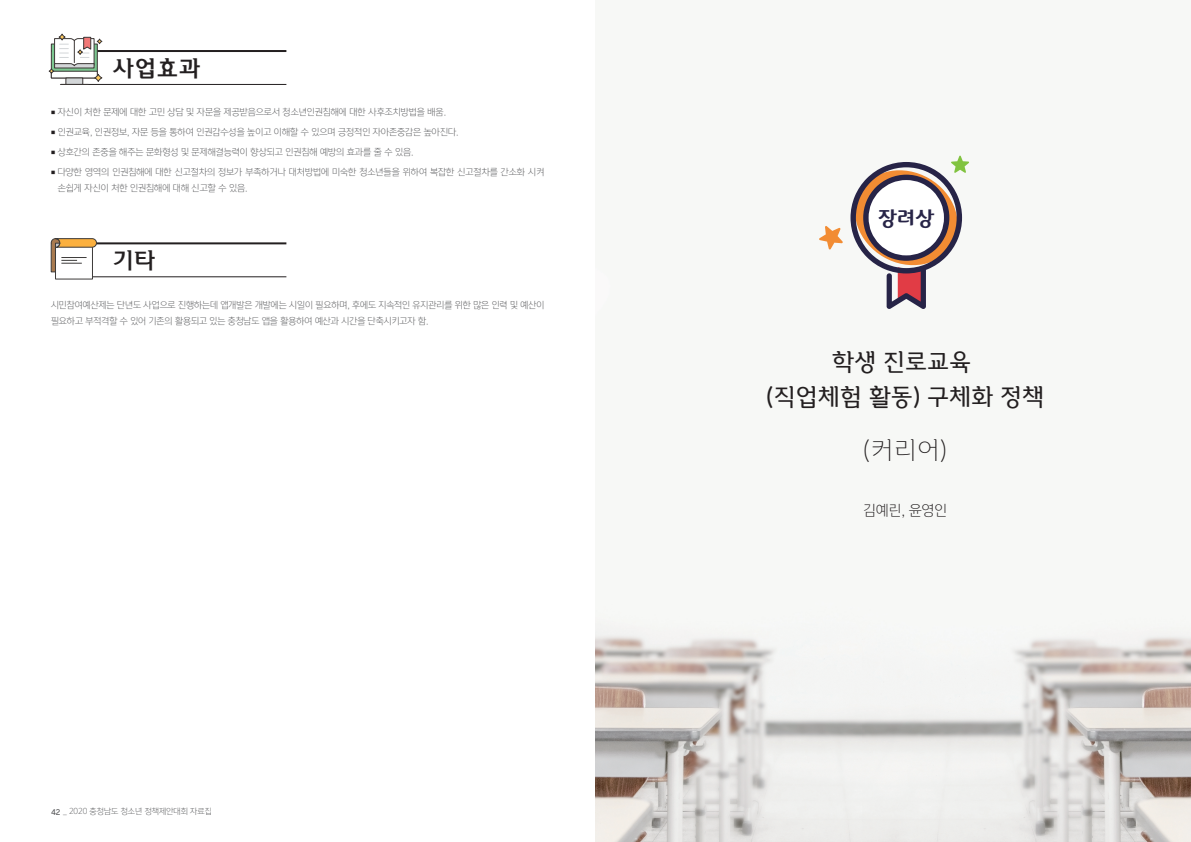
<style>
.page{position:relative;width:1191px;height:842px;background:#fff}
.page>*{position:absolute;margin:0;border:0;box-sizing:border-box;transform-origin:0 0}
.t1{font:26.3px "YDV Somang 2 L";color:#231f20}
.t2{font:25px/35px "YDV Somang 2 M";color:#231f20;text-align:center}
.t3{font:22px "YDV Soma M";color:#231f20}
.t4{font:20.6px "YDV Somang 2 S";color:#272447}
.t5{font:14px "Yoon Gothic Pro 725";color:#231f20}
.t6{font:9px/16px "Yoon Gothic Pro 725";letter-spacing:-.005em;color:#57585a}
.t7{font:8px "Yoon Gothic Pro 725";color:#57585a}
.s1{font-family:"Samsung Sharp Sans";font-weight:500}
</style>
<div class="page">
<hr style="left:51px;top:50px;width:235px;height:2px;background:#231f20">
<hr style="left:61px;top:84px;width:225px;height:1px;background:#231f20">
<div style="left:65px;top:77px;width:18px;height:8px;background:#d3d6d8;border:1px solid #3d3837"></div>
<svg style="left:60px;top:84px;width:28px;height:1px"></svg>
<svg style="left:49px;top:34px;width:53px;height:40px"></svg>
<svg style="left:95px;top:74px;width:7px;height:7px"></svg>
<div style="left:94px;top:74px;width:8px;height:8px;border:1px solid #3d3837;border-radius:50%"></div>
<hr style="left:51px;top:242px;width:235px;height:2px;background:#231f20">
<hr style="left:58px;top:277px;width:228px;height:1px;background:#231f20">
<div style="left:55px;top:243px;width:38px;height:37px;background:linear-gradient(to right,#fff,#fefefe)"></div>
<svg style="left:50px;top:238px;width:47px;height:35px"></svg>
<img style="left:595px;top:155px;width:596px;height:687px">
<svg style="left:850px;top:156px;width:119px;height:153px"></svg>
<svg style="left:819px;top:226px;width:24px;height:24px"></svg>
<h3 class="t3" style="left:113px;top:56px;width:89px">사업효과</h3>
<p class="t6" style="left:51px;top:104px;width:396px"><sup>■</sup> 자신이 처한 문제에 대한 고민 상담 및 자문을 제공받음으로서 청소년인권침해에 대한 사후조치방법을 배움.</p>
<p class="t6" style="left:51px;top:124px;width:409px"><sup>■</sup> 인권교육, 인권정보, 자문 등을 통하여 인권감수성을 높이고 이해할 수 있으며 긍정적인 자아존중감은 높아진다.</p>
<p class="t6" style="left:51px;top:144px;width:364px"><sup>■</sup> 상호간의 존중을 해주는 문화형성 및 문제해결능력이 향상되고 인권침해 예방의 효과를 줄 수 있음.</p>
<p class="t6" style="left:58px;top:164px;width:488px;text-indent:-7px"><sup>■</sup> 다양한 영역의 인권침해에 대한 신고절차의 정보가 부족하거나 대처방법에 미숙한 청소년들을 위하여 복잡한 신고절차를 간소화 시켜 손쉽게 자신이 처한 인권침해에 대해 신고할 수 있음.</p>
<h3 class="t3" style="left:113px;top:249px;width:44px">기타</h3>
<p class="t6" style="left:51px;top:297px;width:495px">시민참여예산제는 단년도 사업으로 진행하는데 앱개발은 개발에는 시일이 필요하며, 후에도 지속적인 유지관리를 위한 많은 인력 및 예산이 필요하고 부적격할 수 있어 기존의 활용되고 있는 충청남도 앱을 활용하여 예산과 시간을 단축시키고자 함.</p>
<p class="t7" style="left:51px;top:807px;width:162px"><span class="s1">42</span> _ 2020 충청남도 청소년 정책제안대회 자료집</p>
<h3 class="t4" style="left:878px;top:206px;width:57px">장려상</h3>
<h2 class="t2" style="left:766px;top:344px;width:279px">학생 진로교육<br>(직업체험 활동) 구체화 정책</h2>
<h1 class="t1" style="left:863px;top:436px;width:85px">(커리어)</h1>
<h3 class="t5" style="left:863px;top:501px;width:85px">김예린, 윤영인</h3>
</div>
